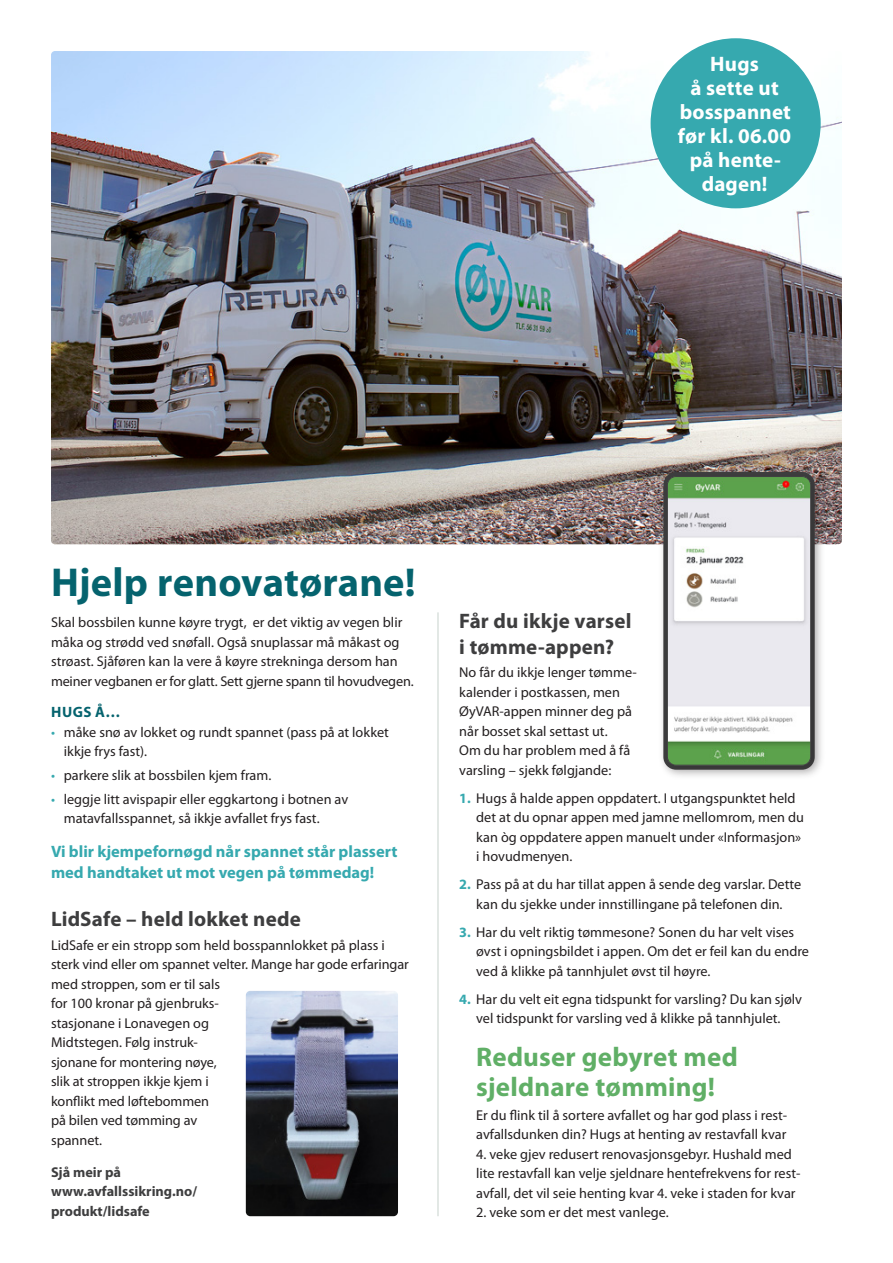
<style>
.page{position:relative;width:893px;height:1263px;background:#fff}
.page>*{position:absolute;margin:0;border:0;box-sizing:border-box;transform-origin:0 0}
.t1{font:700 40.5px "Myriad Pro";letter-spacing:.005em;color:#05636e}
.t2{font:700 27px/30px "Myriad Pro";letter-spacing:.005em;color:#60af66}
.t3{font:700 21px/25.5px "Myriad Pro";letter-spacing:.01em;color:#3e3e3f}
.t4{font:700 21px/24px "Myriad Pro";letter-spacing:.01em;color:#fff;text-align:center}
.t5{font:700 16.5px/21px "Myriad Pro";color:#36a9af}
.t6{font:700 15px "Myriad Pro";color:#05636e}
.t7{font:14.25px/19.5px "Myriad Pro";color:#231f20}
.t8{font:700 14.25px/19.5px "Myriad Pro";color:#3e3e3f}
.s1{color:#36a9af}
.s2{font-weight:700;color:#36a9af}
</style>
<div class="page">
<img style="left:51px;top:51px;width:791px;height:493px">
<hr style="left:437px;top:612px;width:2px;height:604px;background:#dae1dd">
<div style="left:658px;top:466px;width:168px;height:315px;background:#231f20;opacity:.22"></div>
<div style="left:661px;top:470px;width:162px;height:307px;background:#231f20;opacity:.3"></div>
<img style="left:667px;top:476px;width:144px;height:289px">
<div style="left:667px;top:476px;width:144px;height:289px;border:1px solid #3e3e3f;border-radius:9px"></div>
<div style="left:651px;top:38px;width:170px;height:170px;background:#36a9af;border-radius:50%"></div>
<img style="left:246px;top:991px;width:152px;height:225px">
<h3 class="t4" style="left:678px;top:52px;width:115px">Hugs<br>å sette ut bosspannet før kl. 06.00 på hente&shy;dagen!</h3>
<h1 class="t1" style="left:51px;top:560px;width:366px">Hjelp renovatørane!</h1>
<p class="t7" style="left:51px;top:613px;width:364px">Skal bossbilen kunne køyre trygt, er det viktig av vegen blir måka og strødd ved snøfall. Også snuplassar må måkast og strøast. Sjåføren kan la vere å køyre strekninga dersom han meiner vegbanen er for glatt. Sett gjerne spann til hovudvegen.</p>
<p class="t6" style="left:51px;top:704px;width:71px">HUGS Å…</p>
<p class="t7" style="left:64px;top:722px;width:327px;text-indent:-13px"><span class="s1">•</span> måke snø av lokket og rundt spannet (pass på at lokket ikkje frys fast).</p>
<p class="t7" style="left:51px;top:765px;width:222px"><span class="s1">•</span> parkere slik at bossbilen kjem fram.</p>
<p class="t7" style="left:64px;top:789px;width:286px;text-indent:-13px"><span class="s1">•</span> leggje litt avispapir eller eggkartong i botnen av matavfallsspannet, så ikkje avfallet frys fast.</p>
<p class="t5" style="left:51px;top:841px;width:348px">Vi blir kjempefornøgd når spannet står plassert med handtaket ut mot vegen på tømmedag!</p>
<h3 class="t3" style="left:51px;top:906px;width:251px">LidSafe – held lokket nede</h3>
<p class="t7" style="left:51px;top:935px;width:359px">LidSafe er ein stropp som held bosspannlokket på plass i sterk vind eller om spannet velter. Mange har gode erfaringar med stroppen, som er til sals<br>for 100 kronar på gjenbruks-<br>stasjonane i Lonavegen og<br>Midtstegen. Følg instruk-<br>sjonane for montering nøye,<br>slik at stroppen ikkje kjem i<br>konflikt med løftebommen<br>på bilen ved tømming av<br>spannet.</p>
<p class="t8" style="left:51px;top:1162px;width:148px">Sjå meir på www.avfallssikring.no/ produkt/lidsafe</p>
<h3 class="t3" style="left:459px;top:608px;width:174px">Får du ikkje varsel i tømme-appen?</h3>
<p class="t7" style="left:459px;top:663px;width:179px">No får du ikkje lenger tømme&shy;kalender i postkassen, men<br>ØyVAR-appen minner deg på når bosset skal settast ut.<br>Om du har problem med å få varsling – sjekk følgjande:</p>
<p class="t7" style="left:476px;top:789px;width:329px;text-indent:-17px"><span class="s2">1.</span> Hugs å halde appen oppdatert. I utgangspunktet held det at du opnar appen med jamne mellomrom, men du kan òg oppdatere appen manuelt under «Informasjon» i hovudmenyen.</p>
<p class="t7" style="left:459px;top:875px;width:343px;text-align:center"><span class="s2">2.</span> Pass på at du har tillat appen å sende deg varslar. Dette kan du sjekke under innstillingane på telefonen din.</p>
<p class="t7" style="left:476px;top:922px;width:334px;text-indent:-17px"><span class="s2">3.</span> Har du velt riktig tømmesone? Sonen du har velt vises øvst i opningsbildet i appen. Om det er feil kan du endre ved å klikke på tannhjulet øvst til høyre.</p>
<p class="t7" style="left:459px;top:989px;width:344px;text-align:center"><span class="s2">4.</span> Har du velt eit egna tidspunkt for varsling? Du kan sjølv vel tidspunkt for varsling ved å klikke på tannhjulet.</p>
<h2 class="t2" style="left:476px;top:1042px;width:263px">Reduser gebyret med sjeldnare tømming!</h2>
<p class="t7" style="left:476px;top:1106px;width:312px">Er du flink til å sortere avfallet og har god plass i rest&shy;avfallsdunken din? Hugs at henting av restavfall kvar</p>
<p class="t7" style="left:476px;top:1145px;width:326px">4. veke gjev redusert renovasjonsgebyr. Hushald med lite restavfall kan velje sjeldnare hentefrekvens for rest&shy;avfall, det vil seie henting kvar 4. veke i staden for kvar</p>
<p class="t7" style="left:476px;top:1203px;width:194px">2. veke som er det mest vanlege.</p>
</div>
